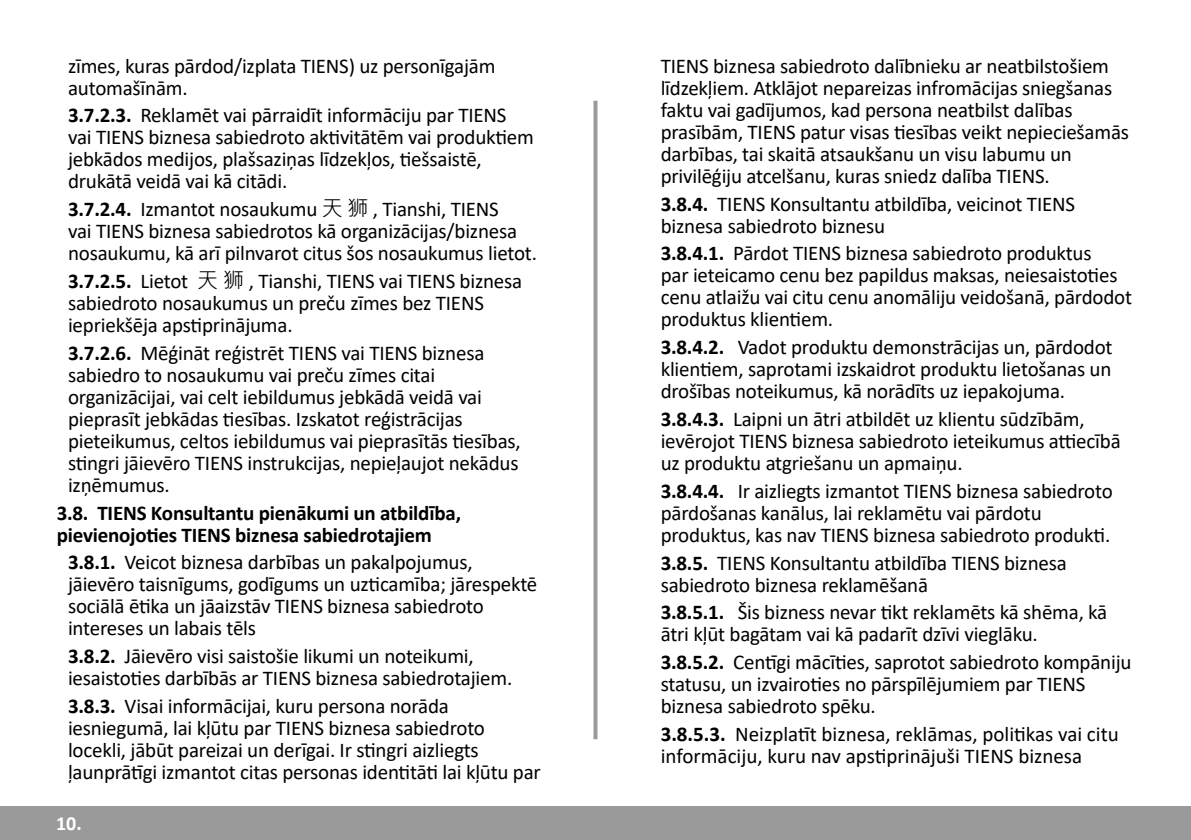
<style>
.page{position:relative;width:1191px;height:840px;background:#fff}
.page>*{position:absolute;margin:0;border:0;box-sizing:border-box;transform-origin:0 0}
.t1{font:21px/22px "Calibri";letter-spacing:-.01em;color:#000}
.t2{font:700 21px/22px "Calibri";letter-spacing:-.01em;color:#000}
.t3{font:700 20px "Calibri";color:#fff}
.s1{font-weight:700}
.s2{font-family:"Microsoft Jheng Hei"}
</style>
<div class="page">
<div style="left:0;top:806px;width:1191px;height:33px;background:#9a9a9a"></div>
<svg style="left:593px;top:101px;width:4px;height:637px;background:#a6a6a6"></svg>
<p class="t1" style="left:68px;top:54px;width:429px">zīmes, kuras pārdod/izplata TIENS) uz personīgajām automašīnām.</p>
<p class="t1" style="left:68px;top:104px;width:467px"><span class="s1">3.7.2.3.</span> Reklamēt vai pārraidīt informāciju par TIENS vai TIENS biznesa sabiedroto aktivitātēm vai produktiem jebkādos medijos, plašsaziņas līdzekļos, tiešsaistē, drukātā veidā vai kā citādi.</p>
<p class="t1" style="left:68px;top:197px;width:470px"><span class="s1">3.7.2.4.</span> Izmantot nosaukumu <span class="s2">天 狮</span> , Tianshi, TIENS<br>vai TIENS biznesa sabiedrotos kā organizācijas/biznesa nosaukumu, kā arī pilnvarot citus šos nosaukumus lietot.</p>
<p class="t1" style="left:68px;top:269px;width:456px"><span class="s1">3.7.2.5.</span> Lietot <span class="s2">天 狮</span> , Tianshi, TIENS vai TIENS biznesa sabiedroto nosaukumus un preču zīmes bez TIENS iepriekšēja apstiprinājuma.</p>
<p class="t1" style="left:68px;top:341px;width:454px"><span class="s1">3.7.2.6.</span> Mēģināt reģistrēt TIENS vai TIENS biznesa sabiedro to nosaukumu vai preču zīmes citai organizācijai, vai celt iebildumus jebkādā veidā vai pieprasīt jebkādas tiesības. Izskatot reģistrācijas pieteikumus, celtos iebildumus vai pieprasītās tiesības, stingri jāievēro TIENS instrukcijas, nepieļaujot nekādus izņēmumus.</p>
<p class="t2" style="left:57px;top:501px;width:406px">3.8. TIENS Konsultantu pienākumi un atbildība, pievienojoties TIENS biznesa sabiedrotajiem</p>
<p class="t1" style="left:68px;top:550px;width:471px"><span class="s1">3.8.1.</span> Veicot biznesa darbības un pakalpojumus, jāievēro taisnīgums, godīgums un uzticamība; jārespektē sociālā ētika un jāaizstāv TIENS biznesa sabiedroto intereses un labais tēls</p>
<p class="t1" style="left:68px;top:644px;width:446px"><span class="s1">3.8.2.</span> Jāievēro visi saistošie likumi un noteikumi, iesaistoties darbībās ar TIENS biznesa sabiedrotajiem.</p>
<p class="t1" style="left:68px;top:694px;width:474px"><span class="s1">3.8.3.</span> Visai informācijai, kuru persona norāda iesniegumā, lai kļūtu par TIENS biznesa sabiedroto locekli, jābūt pareizai un derīgai. Ir stingri aizliegts ļaunprātīgi izmantot citas personas identitāti lai kļūtu par</p>
<p class="t3" style="left:56px;top:808px;width:27px">10.</p>
<p class="t1" style="left:660px;top:54px;width:470px">TIENS biznesa sabiedroto dalībnieku ar neatbilstošiem līdzekļiem. Atklājot nepareizas infromācijas sniegšanas faktu vai gadījumos, kad persona neatbilst dalības prasībām, TIENS patur visas tiesības veikt nepieciešamās darbības, tai skaitā atsaukšanu un visu labumu un privilēģiju atcelšanu, kuras sniedz dalība TIENS.</p>
<p class="t1" style="left:660px;top:192px;width:416px"><span class="s1">3.8.4.</span> TIENS Konsultantu atbildība, veicinot TIENS biznesa sabiedroto biznesu</p>
<p class="t1" style="left:660px;top:242px;width:473px"><span class="s1">3.8.4.1.</span> Pārdot TIENS biznesa sabiedroto produktus<br>par ieteicamo cenu bez papildus maksas, neiesaistoties cenu atlaižu vai citu cenu anomāliju veidošanā, pārdodot produktus klientiem.</p>
<p class="t1" style="left:660px;top:335px;width:453px;text-align:justify"><span class="s1">3.8.4.2.</span> Vadot produktu demonstrācijas un, pārdodot klientiem, saprotami izskaidrot produktu lietošanas un drošības noteikumus, kā norādīts uz iepakojuma.</p>
<p class="t1" style="left:660px;top:407px;width:461px"><span class="s1">3.8.4.3.</span> Laipni un ātri atbildēt uz klientu sūdzībām, ievērojot TIENS biznesa sabiedroto ieteikumus attiecībā uz produktu atgriešanu un apmaiņu.</p>
<p class="t1" style="left:660px;top:479px;width:453px"><span class="s1">3.8.4.4.</span> Ir aizliegts izmantot TIENS biznesa sabiedroto pārdošanas kanālus, lai reklamētu vai pārdotu produktus, kas nav TIENS biznesa sabiedroto produkti.</p>
<p class="t1" style="left:660px;top:550px;width:407px"><span class="s1">3.8.5.</span> TIENS Konsultantu atbildība TIENS biznesa sabiedroto biznesa reklamēšanā</p>
<p class="t1" style="left:660px;top:600px;width:448px"><span class="s1">3.8.5.1.</span> Šis bizness nevar tikt reklamēts kā shēma, kā ātri kļūt bagātam vai kā padarīt dzīvi vieglāku.</p>
<p class="t1" style="left:660px;top:650px;width:472px"><span class="s1">3.8.5.2.</span> Centīgi mācīties, saprotot sabiedroto kompāniju statusu, un izvairoties no pārspīlējumiem par TIENS biznesa sabiedroto spēku.</p>
<p class="t1" style="left:660px;top:721px;width:459px"><span class="s1">3.8.5.3.</span> Neizplatīt biznesa, reklāmas, politikas vai citu informāciju, kuru nav apstiprinājuši TIENS biznesa</p>
</div>
